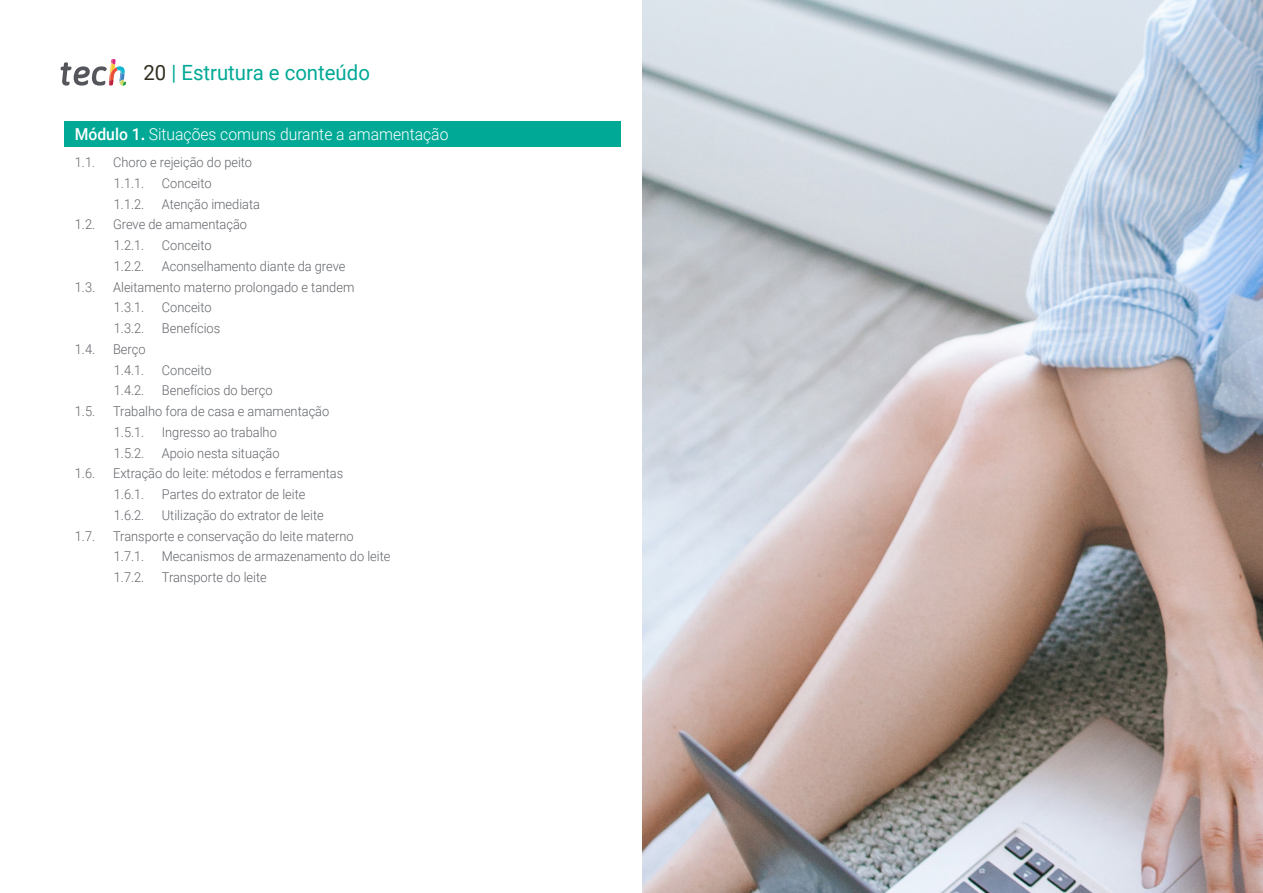
<style>
.page{position:relative;width:1263px;height:893px;background:#fff}
.page>*{position:absolute;margin:0;border:0;box-sizing:border-box;transform-origin:0 0}
.t1{font:21px "Roboto";color:#00a996}
.t2{font:300 16.5px "Roboto";color:#fff;scale:.95 1}
.t3{font:300 13.5px/20.7px "Roboto";color:#61646a;scale:.95 1}
.s1{color:#312e20}
.s2{font-weight:500}
.s3{font-family:"Meta Pro";font-weight:500}
</style>
<div class="page">
<img style="left:642px;top:0;width:621px;height:893px">
<svg style="left:61px;top:59px;width:65px;height:27px"></svg>
<div style="left:64px;top:121px;width:557px;height:25px;background:#00a996"></div>
<h1 class="t1" style="left:144px;top:57px;width:228px"><span class="s1">20</span> | Estrutura e conteúdo</h1>
<p class="t2" style="left:75px;top:123px;width:395px"><span class="s2">Módulo 1</span><span class="s3">.</span> Situações comuns durante a amamentação</p>
<p class="t3" style="left:75px;top:151px;width:23px">1.1.</p>
<p class="t3" style="left:113px;top:151px;width:148px">Choro e rejeição do peito<br>1.1.1.</p>
<p class="t3" style="left:162px;top:172px;width:54px">Conceito</p>
<p class="t3" style="left:114px;top:193px;width:34px">1.1.2.</p>
<p class="t3" style="left:162px;top:193px;width:105px">Atenção imediata</p>
<p class="t3" style="left:75px;top:214px;width:23px">1.2.</p>
<p class="t3" style="left:113px;top:214px;width:143px">Greve de amamentação<br>1.2.1.</p>
<p class="t3" style="left:162px;top:234px;width:54px">Conceito</p>
<p class="t3" style="left:114px;top:255px;width:34px">1.2.2.</p>
<p class="t3" style="left:162px;top:255px;width:195px">Aconselhamento diante da greve</p>
<p class="t3" style="left:75px;top:276px;width:23px">1.3.</p>
<p class="t3" style="left:113px;top:276px;width:255px">Aleitamento materno prolongado e tandem<br>1.3.1.</p>
<p class="t3" style="left:162px;top:297px;width:54px">Conceito</p>
<p class="t3" style="left:114px;top:317px;width:34px">1.3.2.</p>
<p class="t3" style="left:162px;top:317px;width:63px">Benefícios</p>
<p class="t3" style="left:75px;top:338px;width:23px">1.4.</p>
<p class="t3" style="left:113px;top:338px;width:36px">Berço<br>1.4.1.</p>
<p class="t3" style="left:162px;top:359px;width:54px">Conceito</p>
<p class="t3" style="left:114px;top:380px;width:34px">1.4.2.</p>
<p class="t3" style="left:162px;top:380px;width:118px">Benefícios do berço</p>
<p class="t3" style="left:75px;top:400px;width:23px">1.5.</p>
<p class="t3" style="left:113px;top:400px;width:229px">Trabalho fora de casa e amamentação<br>1.5.1.</p>
<p class="t3" style="left:162px;top:421px;width:123px">Ingresso ao trabalho</p>
<p class="t3" style="left:114px;top:442px;width:34px">1.5.2.</p>
<p class="t3" style="left:162px;top:442px;width:125px">Apoio nesta situação</p>
<p class="t3" style="left:75px;top:463px;width:23px">1.6.</p>
<p class="t3" style="left:113px;top:463px;width:244px">Extração do leite: métodos e ferramentas<br>1.6.1.</p>
<p class="t3" style="left:162px;top:483px;width:153px">Partes do extrator de leite</p>
<p class="t3" style="left:114px;top:504px;width:34px">1.6.2.</p>
<p class="t3" style="left:162px;top:504px;width:172px">Utilização do extrator de leite</p>
<p class="t3" style="left:75px;top:525px;width:23px">1.7.</p>
<p class="t3" style="left:113px;top:525px;width:255px">Transporte e conservação do leite materno<br>1.7.1.</p>
<p class="t3" style="left:162px;top:546px;width:242px">Mecanismos de armazenamento do leite</p>
<p class="t3" style="left:114px;top:566px;width:34px">1.7.2.</p>
<p class="t3" style="left:162px;top:566px;width:112px">Transporte do leite</p>
</div>
